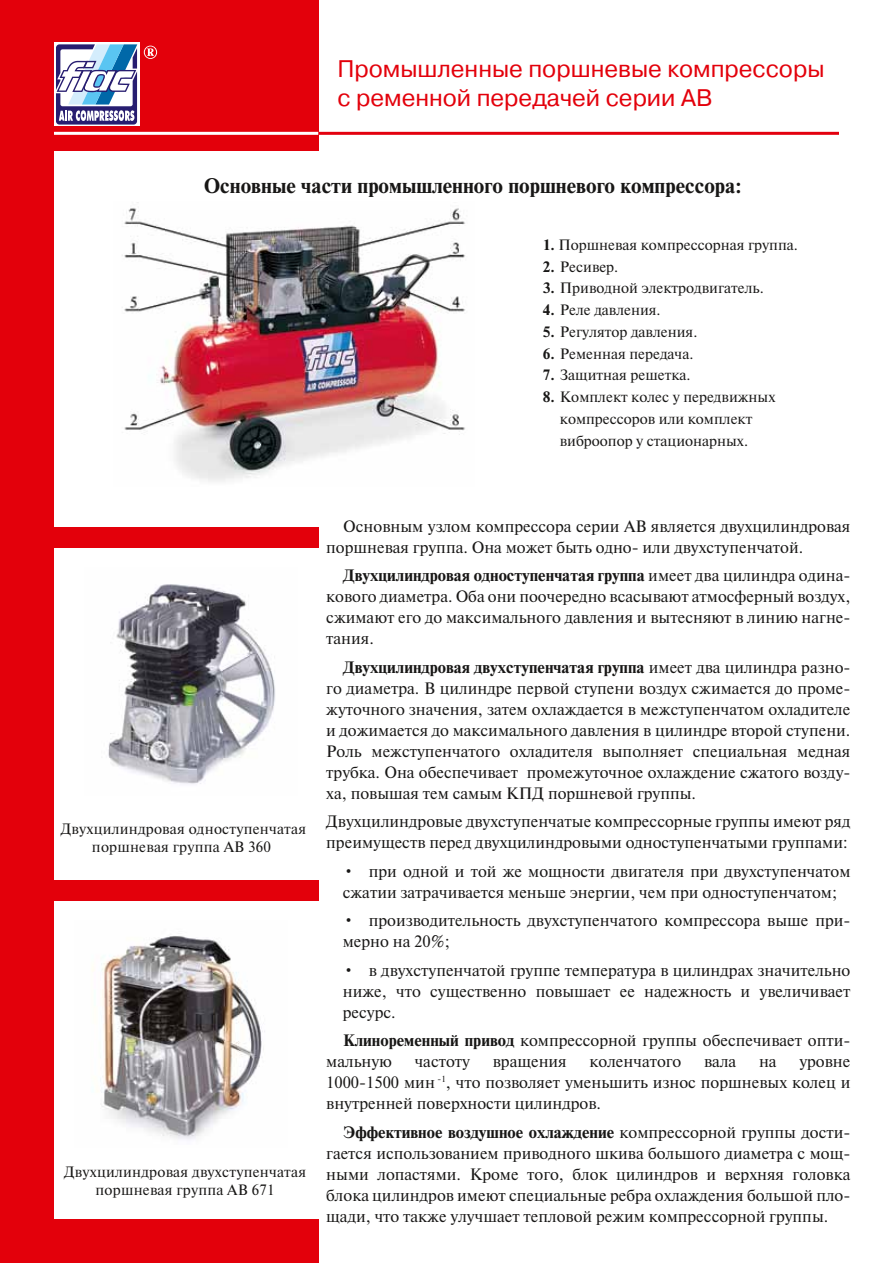
<style>
.page{position:relative;width:893px;height:1263px;background:#fff}
.page>*{position:absolute;margin:0;border:0;box-sizing:border-box;transform-origin:0 0}
.t1{font:24px/28.8px "Pragmatica C";color:#e3000b}
.t2{font:700 21px "Newton C";color:#181716}
.t3{font:16.5px/21px "Newton C";color:#181716}
.t4{font:15px/18px "Newton C";color:#181716;text-align:center}
.s1{font-weight:700}
</style>
<div class="page">
<div style="left:0;top:0;width:318px;height:1263px;background:#e3000b"></div>
<div style="left:54px;top:902px;width:276px;height:317px;background:#fff"></div>
<hr style="left:318px;top:132px;width:521px;height:3px;background:#e3000e">
<hr style="left:54px;top:132px;width:264px;height:3px;background:#fff">
<div style="left:54px;top:43px;width:85px;height:83px;background:#fff"></div>
<svg style="left:56px;top:44px;width:81px;height:81px"></svg>
<svg style="left:144px;top:46px;width:13px;height:13px"></svg>
<div style="left:54px;top:548px;width:276px;height:331px;background:#fff"></div>
<div style="left:54px;top:152px;width:785px;height:375px;background:#fff"></div>
<img style="left:122px;top:202px;width:343px;height:280px">
<img style="left:108px;top:584px;width:167px;height:200px">
<img style="left:92px;top:936px;width:173px;height:204px">
<h1 class="t1" style="left:337px;top:55px;width:489px">Промышленные поршневые компрессоры с ременной передачей серии АВ</h1>
<p class="t2" style="left:204px;top:174px;width:539px">Основные части промышленного поршневого компрессора:</p>
<p class="t4" style="left:543px;top:236px;width:257px"><span class="s1">1.</span> Поршневая компрессорная группа.</p>
<p class="t4" style="left:543px;top:258px;width:77px"><span class="s1">2.</span> Ресивер.</p>
<p class="t4" style="left:543px;top:279px;width:222px"><span class="s1">3.</span> Приводной электродвигатель.</p>
<p class="t4" style="left:543px;top:301px;width:119px"><span class="s1">4.</span> Реле давления.</p>
<p class="t4" style="left:543px;top:323px;width:156px"><span class="s1">5.</span> Регулятор давления.</p>
<p class="t4" style="left:543px;top:345px;width:152px"><span class="s1">6.</span> Ременная передача.</p>
<p class="t4" style="left:543px;top:366px;width:149px"><span class="s1">7.</span> Защитная решетка.</p>
<p class="t4" style="left:560px;top:386px;width:217px;line-height:21.8px;text-align:left;text-indent:-17px"><span class="s1">8.</span> Комплект колес у передвижных компрессоров или комплект виброопор у стационарных.</p>
<p class="t4" style="left:61px;top:820px;width:247px">Двухцилиндровая одноступенчатая поршневая группа АВ 360</p>
<p class="t4" style="left:64px;top:1163px;width:243px">Двухцилиндровая двухступенчатая поршневая группа АВ 671</p>
<p class="t3" style="left:326px;top:515px;width:526px;text-indent:17px">Основным узлом компрессора серии АВ является двухцилиндровая поршневая группа. Она может быть одно- или двухступенчатой.</p>
<p class="t3" style="left:326px;top:565px;width:526px;text-align:justify;text-indent:17px"><span class="s1">Двухцилиндровая одноступенчатая группа</span> имеет два цилиндра одина&shy;кового диаметра. Оба они поочередно всасывают атмосферный воздух, сжимают его до максимального давления и вытесняют в линию нагне&shy;тания.</p>
<p class="t3" style="left:326px;top:656px;width:526px;text-align:justify;text-indent:17px"><span class="s1">Двухцилиндровая двухступенчатая группа</span> имеет два цилиндра разно&shy;го диаметра. В цилиндре первой ступени воздух сжимается до проме&shy;жуточного значения, затем охлаждается в межступенчатом охладителе и дожимается до максимального давления в цилиндре второй ступени.<br>Роль межступенчатого охладителя выполняет специальная медная трубка. Она обеспечивает промежуточное охлаждение сжатого возду&shy;ха, повышая тем самым КПД поршневой группы.</p>
<p class="t3" style="left:326px;top:811px;width:526px">Двухцилиндровые двухступенчатые компрессорные группы имеют ряд преимуществ перед двухцилиндровыми одноступенчатыми группами:</p>
<p class="t3" style="left:343px;top:860px;width:509px">• при одной и той же мощности двигателя при двухступенчатом сжатии затрачивается меньше энергии, чем при одноступенчатом;</p>
<p class="t3" style="left:343px;top:910px;width:509px">• производительность двухступенчатого компрессора выше при&shy;мерно на 20%;</p>
<p class="t3" style="left:343px;top:959px;width:509px;text-align:justify">• в двухступенчатой группе температура в цилиндрах значительно ниже, что существенно повышает ее надежность и увеличивает ресурс.</p>
<p class="t3" style="left:326px;top:1030px;width:526px;text-indent:17px"><span class="s1">Клиноременный привод</span> компрессорной группы обеспечивает опти&shy;мальную</p>
<p class="t3" style="left:326px;top:1051px;width:526px;text-align:justify;text-indent:473px">уровне 1000-1500 мин <sup>-1</sup>, что позволяет уменьшить износ поршневых колец и внутренней поверхности цилиндров.</p>
<p class="t3" style="left:326px;top:1121px;width:526px;text-align:justify;text-indent:17px"><span class="s1">Эффективное воздушное охлаждение</span> компрессорной группы дости&shy;гается использованием приводного шкива большого диаметра с мощ&shy;ными лопастями. Кроме того, блок цилиндров и верхняя головка блока цилиндров имеют специальные ребра охлаждения большой пло&shy;щади, что также улучшает тепловой режим компрессорной группы.</p>
<p class="t3" style="left:415px;top:1051px;width:57px">частоту</p>
<p class="t3" style="left:493px;top:1051px;width:76px">вращения</p>
<p class="t3" style="left:589px;top:1051px;width:93px">коленчатого</p>
<p class="t3" style="left:704px;top:1051px;width:34px">вала</p>
<p class="t3" style="left:759px;top:1051px;width:19px">на</p>
</div>
